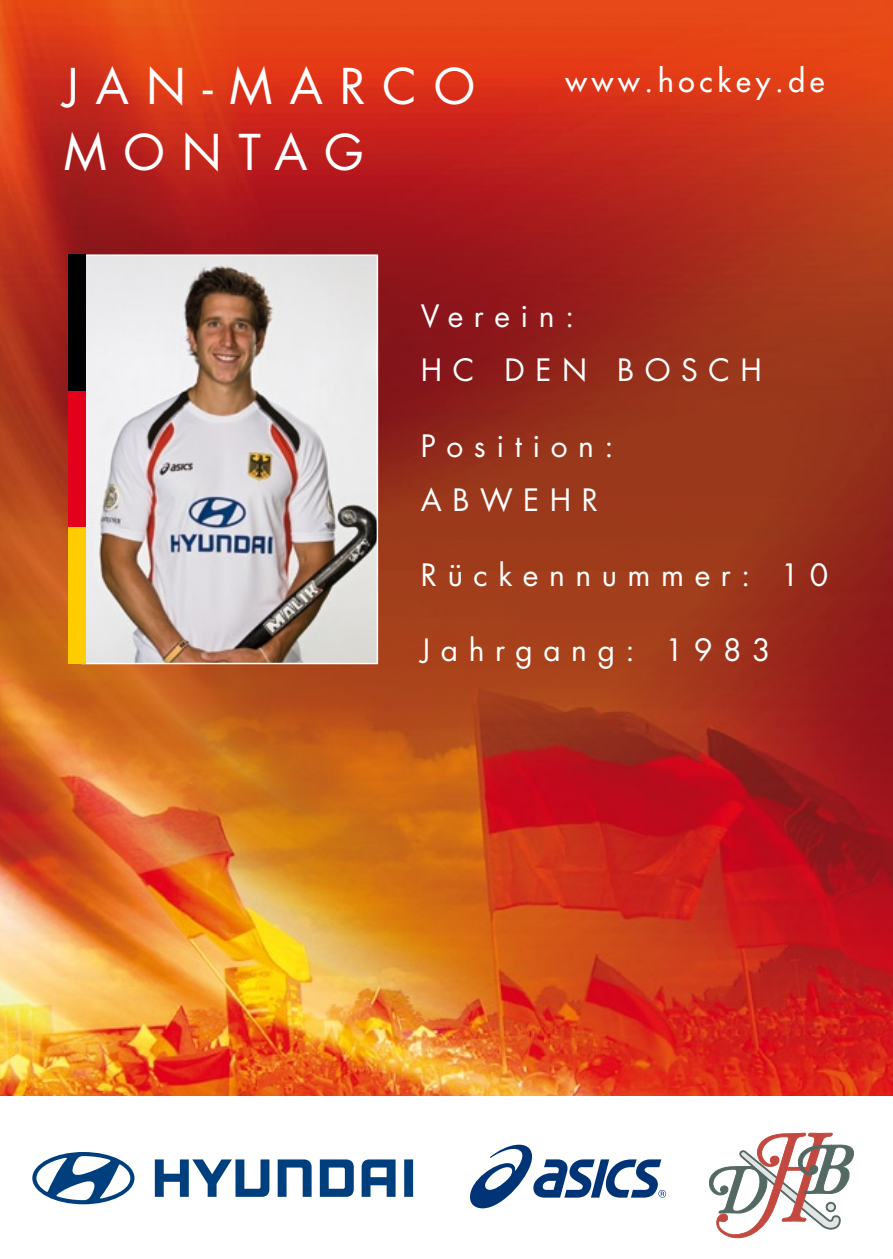
<style>
.page{position:relative;width:893px;height:1259px;background:#fff}
.page>*{position:absolute;margin:0;border:0;box-sizing:border-box;transform-origin:0 0}
.t1{font:48px "Futura";color:#fff}
.t2{font:30px/54px "Futura";letter-spacing:.35em;color:#fff}
.t3{font:30px "Futura";letter-spacing:.16em;color:#fff}
</style>
<div class="page">
<img style="left:0;top:0;width:893px;height:1095px">
<img style="left:85px;top:257px;width:290px;height:404px">
<div style="left:81px;top:254px;width:297px;height:410px;border:2px solid #fff"></div>
<div style="left:68px;top:254px;width:17px;height:137px;background:#000"></div>
<div style="left:68px;top:391px;width:17px;height:136px;background:#e2001a"></div>
<div style="left:68px;top:527px;width:17px;height:137px;background:#fc0"></div>
<svg style="left:470px;top:1144px;width:196px;height:64px"></svg>
<svg style="left:32px;top:1152px;width:102px;height:52px"></svg>
<svg style="left:155px;top:1159px;width:114px;height:37px"></svg>
<svg style="left:278px;top:1159px;width:34px;height:37px"></svg>
<svg style="left:320px;top:1159px;width:34px;height:37px"></svg>
<svg style="left:362px;top:1159px;width:34px;height:37px"></svg>
<svg style="left:404px;top:1159px;width:9px;height:37px"></svg>
<svg style="left:709px;top:1132px;width:145px;height:106px"></svg>
<div style="left:827px;top:1203px;width:8px;height:8px;background:#e3e4e5;border-radius:50%"></div>
<div style="left:826px;top:1202px;width:9px;height:9px;border:1px solid #546963;border-radius:50%"></div>
<h1 class="t1" style="left:64px;top:53px;width:42px">jan</h1>
<h1 class="t1" style="left:203px;top:53px;width:134px">-marco</h1>
<h1 class="t1" style="left:64px;top:119px;width:107px">m onta</h1>
<h1 class="t1" style="left:324px;top:119px;width:41px">g</h1>
<p class="t3" style="left:566px;top:61px;width:261px">www.hockey.de</p>
<p class="t2" style="left:421px;top:289px;width:155px">Verein: hc</p>
<p class="t2" style="left:505px;top:343px;width:27px">den</p>
<p class="t2" style="left:617px;top:343px;width:29px">bosch</p>
<p class="t2" style="left:421px;top:418px;width:194px">Position: ab wehr</p>
<p class="t2" style="left:421px;top:547px;width:409px">Rückennummer: 10</p>
<p class="t2" style="left:421px;top:622px;width:351px">Jahrgang: 1983</p>
</div>
